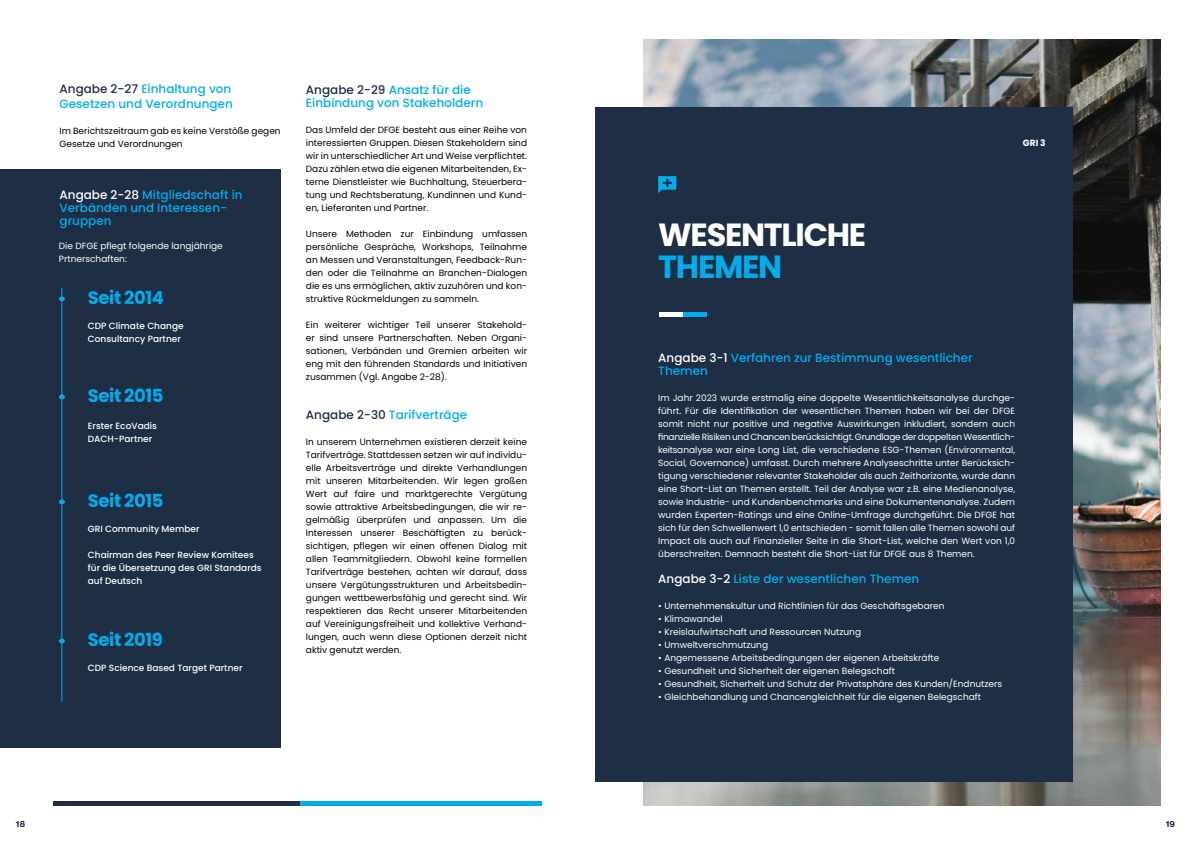
<style>
.page{position:relative;width:1191px;height:842px;background:#fff}
.page>*{position:absolute;margin:0;border:0;box-sizing:border-box;transform-origin:0 0}
.t1{font:700 32px "Poppins";letter-spacing:-.04em;color:#fff}
.t2{font:700 32px "Poppins";letter-spacing:-.04em;color:#00adea}
.t3{font:700 18px "Poppins";letter-spacing:-.025em;color:#00adea}
.t4{font:500 12px/13px "Poppins";color:#00adea}
.t5{font:9px/13px "Poppins";color:#000;text-align:justify}
.t6{font:9px/13px "Poppins";color:#fff}
.t7{font:500 9px/13px "Poppins";color:#fff}
.t8{font:700 9px "Poppins";color:#fff}
.t9{font:8px "N Haas Grotesk TX Pro 75 Bd";color:#1e2e45}
.s1{color:#1e2e45}
.s2{color:#fff}
</style>
<div class="page">
<div style="left:0;top:169px;width:281px;height:578px;background:#1e2e45"></div>
<hr style="left:53px;top:802px;width:248px;height:4px;background:#1e2e45">
<hr style="left:301px;top:802px;width:241px;height:4px;background:#00adea">
<hr style="left:62px;top:288px;width:1px;height:414px;background:#00adea">
<svg style="left:59px;top:296px;width:6px;height:5px"></svg>
<svg style="left:59px;top:638px;width:6px;height:5px"></svg>
<svg style="left:59px;top:394px;width:6px;height:5px"></svg>
<svg style="left:59px;top:499px;width:6px;height:5px"></svg>
<img style="left:644px;top:39px;width:516px;height:767px">
<div style="left:595px;top:107px;width:477px;height:674px;background:#1e2e45"></div>
<svg style="left:658px;top:176px;width:18px;height:17px"></svg>
<hr style="left:659px;top:312px;width:24px;height:4px;background:#fff">
<hr style="left:683px;top:312px;width:24px;height:4px;background:#00adea">
<h3 class="t4" style="left:60px;top:82px;width:175px;line-height:14.4px"><span class="s1">Angabe 2-27</span> Einhaltung von<br>Gesetzen und Verordnungen</h3>
<p class="t5" style="left:60px;top:124px;width:223px">Im Berichtszeitraum gab es keine Verstöße gegen<br>Gesetze und Verordnungen</p>
<h3 class="t4" style="left:60px;top:188px;width:185px"><span class="s2">Angabe 2-28</span> Mitgliedschaft in<br>Verbänden und Interessen&shy;gruppen</h3>
<p class="t6" style="left:59px;top:239px;width:165px">Die DFGE pflegt folgende langjährige<br>Prtnerschaften:</p>
<h2 class="t3" style="left:88px;top:287px;width:77px">Seit 2014</h2>
<p class="t7" style="left:88px;top:320px;width:97px">CDP Climate Change<br>Consultancy Partner</p>
<h2 class="t3" style="left:88px;top:385px;width:77px">Seit 2015</h2>
<p class="t7" style="left:88px;top:420px;width:71px">Erster EcoVadis<br>DACH-Partner</p>
<h2 class="t3" style="left:88px;top:490px;width:77px">Seit 2015</h2>
<p class="t7" style="left:88px;top:523px;width:113px">GRI Community Member</p>
<p class="t7" style="left:88px;top:549px;width:175px">Chairman des Peer Review Komitees für die Übersetzung des GRI Standards auf Deutsch</p>
<h2 class="t3" style="left:88px;top:629px;width:76px">Seit 2019</h2>
<p class="t7" style="left:88px;top:662px;width:156px">CDP Science Based Target Partner</p>
<h3 class="t4" style="left:306px;top:83px;width:179px"><span class="s1">Angabe 2-29</span> Ansatz für die<br>Einbindung von Stakeholdern</h3>
<p class="t5" style="left:306px;top:123px;width:223px">Das Umfeld der DFGE besteht aus einer Reihe von interessierten Gruppen. Diesen Stakeholdern sind wir in unterschiedlicher Art und Weise verpflichtet.<br>Dazu zählen etwa die eigenen Mitarbeitenden, Ex&shy;terne Dienstleister wie Buchhaltung, Steuerbera&shy;tung und Rechtsberatung, Kundinnen und Kund&shy;en, Lieferanten und Partner.</p>
<p class="t5" style="left:306px;top:227px;width:223px">Unsere Methoden zur Einbindung umfassen persönliche Gespräche, Workshops, Teilnahme an Messen und Veranstaltungen, Feedback-Run&shy;den oder die Teilnahme an Branchen-Dialogen die es uns ermöglichen, aktiv zuzuhören und kon&shy;struktive Rückmeldungen zu sammeln.</p>
<p class="t5" style="left:306px;top:318px;width:223px">Ein weiterer wichtiger Teil unserer Stakehold&shy;er sind unsere Partnerschaften. Neben Organi&shy;sationen, Verbänden und Gremien arbeiten wir eng mit den führenden Standards und Initiativen zusammen (Vgl. Angabe 2-28).</p>
<h3 class="t4" style="left:306px;top:408px;width:163px"><span class="s1">Angabe 2-30</span> Tarifverträge</h3>
<p class="t5" style="left:306px;top:435px;width:223px">In unserem Unternehmen existieren derzeit keine Tarifverträge. Stattdessen setzen wir auf individu&shy;elle Arbeitsverträge und direkte Verhandlungen mit unseren Mitarbeitenden. Wir legen großen Wert auf faire und marktgerechte Vergütung sowie attraktive Arbeitsbedingungen, die wir re&shy;gelmäßig überprüfen und anpassen. Um die Interessen unserer Beschäftigten zu berück&shy;sichtigen, pflegen wir einen offenen Dialog mit allen Teammitgliedern. Obwohl keine formellen Tarifverträge bestehen, achten wir darauf, dass unsere Vergütungsstrukturen und Arbeitsbedin&shy;gungen wettbewerbsfähig und gerecht sind. Wir respektieren das Recht unserer Mitarbeitenden auf Vereinigungsfreiheit und kollektive Verhand&shy;lungen, auch wenn diese Optionen derzeit nicht aktiv genutzt werden.</p>
<p class="t8" style="left:1023px;top:137px;width:24px">GRI 3</p>
<h1 class="t1" style="left:658px;top:216px;width:209px">WESENTLICHE</h1>
<h1 class="t2" style="left:658px;top:248px;width:125px">THEMEN</h1>
<h3 class="t4" style="left:658px;top:352px;width:316px"><span class="s2">Angabe 3-1</span> Verfahren zur Bestimmung wesentlicher<br>Themen</h3>
<p class="t6" style="left:658px;top:392px;width:358px;text-align:justify">Im Jahr 2023 wurde erstmalig eine doppelte Wesentlichkeitsanalyse durchge&shy;führt. Für die Identifikation der wesentlichen Themen haben wir bei der DFGE somit nicht nur positive und negative Auswirkungen inkludiert, sondern auch finanzielle Risiken und Chancen berücksichtigt. Grundlage der doppelten Wesentlich&shy;keitsanalyse war eine Long List, die verschiedene ESG-Themen (Environmental, Social, Governance) umfasst. Durch mehrere Analyseschritte unter Berücksich&shy;tigung verschiedener relevanter Stakeholder als auch Zeithorizonte, wurde dann eine Short-List an Themen erstellt. Teil der Analyse war z.B. eine Medienanalyse, sowie Industrie- und Kundenbenchmarks und eine Dokumentenanalyse. Zudem wurden Experten-Ratings und eine Online-Umfrage durchgeführt. Die DFGE hat sich für den Schwellenwert 1,0 entschieden - somit fallen alle Themen sowohl auf Impact als auch auf Finanzieller Seite in die Short-List, welche den Wert von 1,0 überschreiten. Demnach besteht die Short-List für DFGE aus 8 Themen.</p>
<h3 class="t4" style="left:658px;top:573px;width:263px"><span class="s2">Angabe 3-2</span> Liste der wesentlichen Themen</h3>
<p class="t6" style="left:658px;top:600px;width:288px">• Unternehmenskultur und Richtlinien für das Geschäftsgebaren</p>
<p class="t6" style="left:658px;top:613px;width:66px">• Klimawandel</p>
<p class="t6" style="left:658px;top:626px;width:204px">• Kreislaufwirtschaft und Ressourcen Nutzung</p>
<p class="t6" style="left:658px;top:639px;width:111px">• Umweltverschmutzung</p>
<p class="t6" style="left:658px;top:652px;width:283px">• Angemessene Arbeitsbedingungen der eigenen Arbeitskräfte</p>
<p class="t6" style="left:658px;top:665px;width:238px">• Gesundheit und Sicherheit der eigenen Belegschaft</p>
<p class="t6" style="left:658px;top:678px;width:345px">• Gesundheit, Sicherheit und Schutz der Privatsphäre des Kunden/Endnutzers</p>
<p class="t6" style="left:658px;top:691px;width:324px">• Gleichbehandlung und Chancengleichheit für die eigenen Belegschaft</p>
<p class="t9" style="left:16px;top:819px;width:11px">18</p>
<p class="t9" style="left:1165px;top:819px;width:11px">19</p>
</div>
